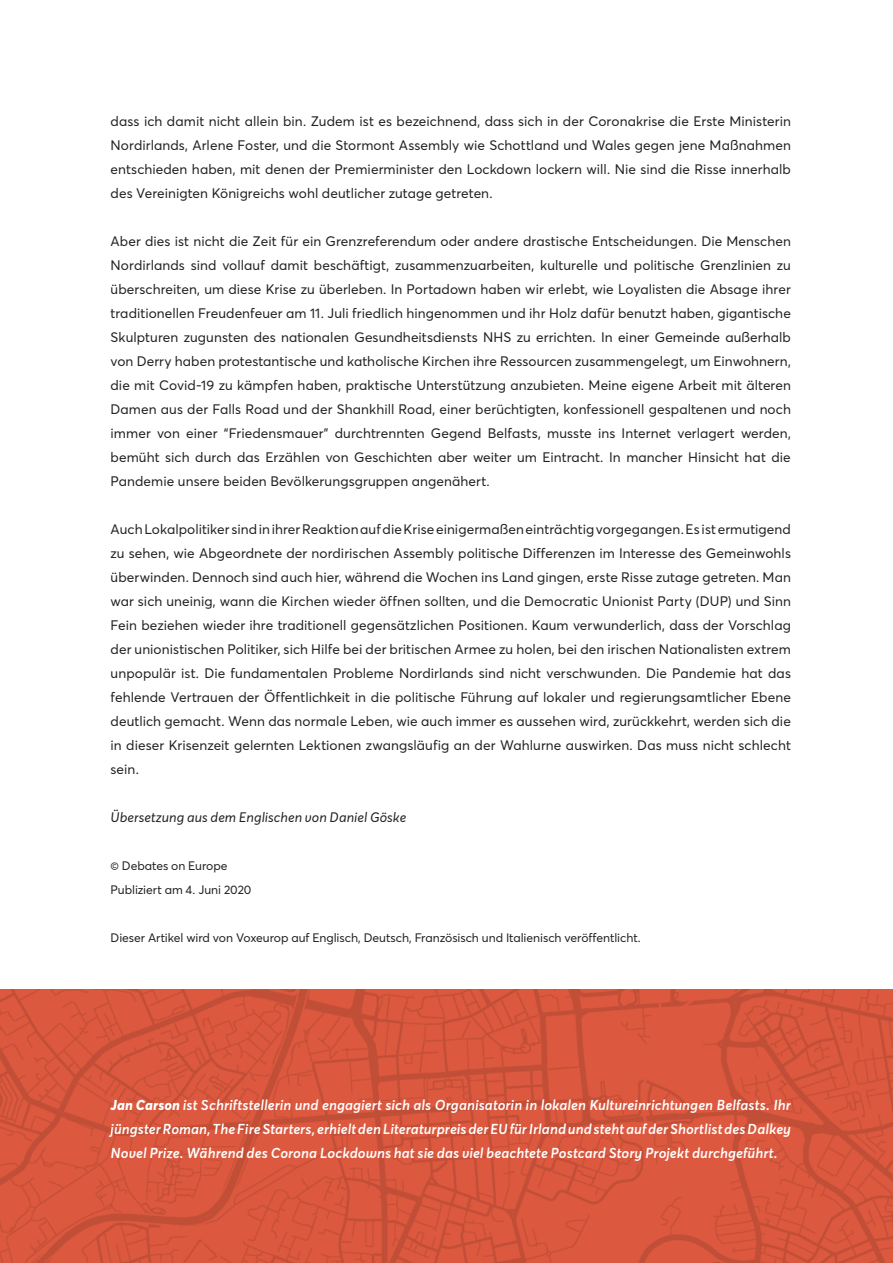
<style>
.page{position:relative;width:893px;height:1263px;background:#fff}
.page>*{position:absolute;margin:0;border:0;box-sizing:border-box;transform-origin:0 0}
.Body_Text{font:italic 600 14.25px/24px "Averta Std CY";letter-spacing:.005em;color:#fff;text-align:justify}
.Body_Text-2{font:13.65px/24px "Averta Std CY";letter-spacing:.005em;color:#231f20;text-align:justify}
.Body_Text-3{font:italic 13.65px "Averta Std CY";letter-spacing:.005em;color:#231f20}
.Body_Text-4{font:12.15px "Averta Std CY";letter-spacing:-.005em;color:#231f20}
.s1{font-weight:800}
</style>
<div class="page">
<img style="left:0;top:990px;width:893px;height:273px">
<p class="Body_Text-2" style="left:111px;top:109px;width:682px">dass ich damit nicht allein bin. Zudem ist es bezeichnend, dass sich in der Coronakrise die Erste Ministerin Nordirlands, Arlene Foster, und die Stormont Assembly wie Schottland und Wales gegen jene Maßnahmen entschieden haben, mit denen der Premierminister den Lockdown lockern will. Nie sind die Risse innerhalb des Vereinigten Königreichs wohl deutlicher zutage getreten.</p>
<p class="Body_Text-2" style="left:111px;top:229px;width:682px">Aber dies ist nicht die Zeit für ein Grenzreferendum oder andere drastische Entscheidungen. Die Menschen Nordirlands sind vollauf damit beschäftigt, zusammenzuarbeiten, kulturelle und politische Grenzlinien zu überschreiten, um diese Krise zu überleben. In Portadown haben wir erlebt, wie Loyalisten die Absage ihrer traditionellen Freudenfeuer am 11. Juli friedlich hingenommen und ihr Holz dafür benutzt haben, gigantische Skulpturen zugunsten des nationalen Gesundheitsdiensts NHS zu errichten. In einer Gemeinde außerhalb von Derry haben protestantische und katholische Kirchen ihre Ressourcen zusammengelegt, um Einwohnern, die mit Covid-19 zu kämpfen haben, praktische Unterstützung anzubieten. Meine eigene Arbeit mit älteren Damen aus der Falls Road und der Shankhill Road, einer berüchtigten, konfessionell gespaltenen und noch immer von einer “Friedensmauer” durchtrennten Gegend Belfasts, musste ins Internet verlagert werden, bemüht sich durch das Erzählen von Geschichten aber weiter um Eintracht. In mancher Hinsicht hat die Pandemie unsere beiden Bevölkerungsgruppen angenähert.</p>
<p class="Body_Text-2" style="left:111px;top:517px;width:682px">Auch Lokalpolitiker sind in ihrer Reaktion auf die Krise einigermaßen einträchtig vorgegangen. Es ist ermutigend zu sehen, wie Abgeordnete der nordirischen Assembly politische Differenzen im Interesse des Gemeinwohls überwinden. Dennoch sind auch hier, während die Wochen ins Land gingen, erste Risse zutage getreten. Man war sich uneinig, wann die Kirchen wieder öffnen sollten, und die Democratic Unionist Party (DUP) und Sinn Fein beziehen wieder ihre traditionell gegensätzlichen Positionen. Kaum verwunderlich, dass der Vorschlag der unionistischen Politiker, sich Hilfe bei der britischen Armee zu holen, bei den irischen Nationalisten extrem unpopulär ist. Die fundamentalen Probleme Nordirlands sind nicht verschwunden. Die Pandemie hat das fehlende Vertrauen der Öffentlichkeit in die politische Führung auf lokaler und regierungsamtlicher Ebene deutlich gemacht. Wenn das normale Leben, wie auch immer es aussehen wird, zurückkehrt, werden sich die in dieser Krisenzeit gelernten Lektionen zwangsläufig an der Wahlurne auswirken. Das muss nicht schlecht sein.</p>
<p class="Body_Text-3" style="left:111px;top:808px;width:297px">Übersetzung aus dem Englischen von Daniel Göske</p>
<p class="Body_Text-4" style="left:111px;top:857px;width:119px">© Debates on Europe</p>
<p class="Body_Text-4" style="left:111px;top:881px;width:142px">Publiziert am 4. Juni 2020</p>
<p class="Body_Text-4" style="left:111px;top:929px;width:532px">Dieser Artikel wird von Voxeurop auf Englisch, Deutsch, Französisch und Italienisch veröffentlicht.</p>
<p class="Body_Text" style="left:111px;top:1093px;width:682px"><span class="s1">Jan Carson</span> ist Schriftstellerin und engagiert sich als Organisatorin in lokalen Kultureinrichtungen Belfasts. Ihr jüngster Roman, The Fire Starters, erhielt den Literaturpreis der EU für Irland und steht auf der Shortlist des Dalkey Novel Prize. Während des Corona Lockdowns hat sie das viel beachtete Postcard Story Projekt durchgeführt.</p>
</div>
